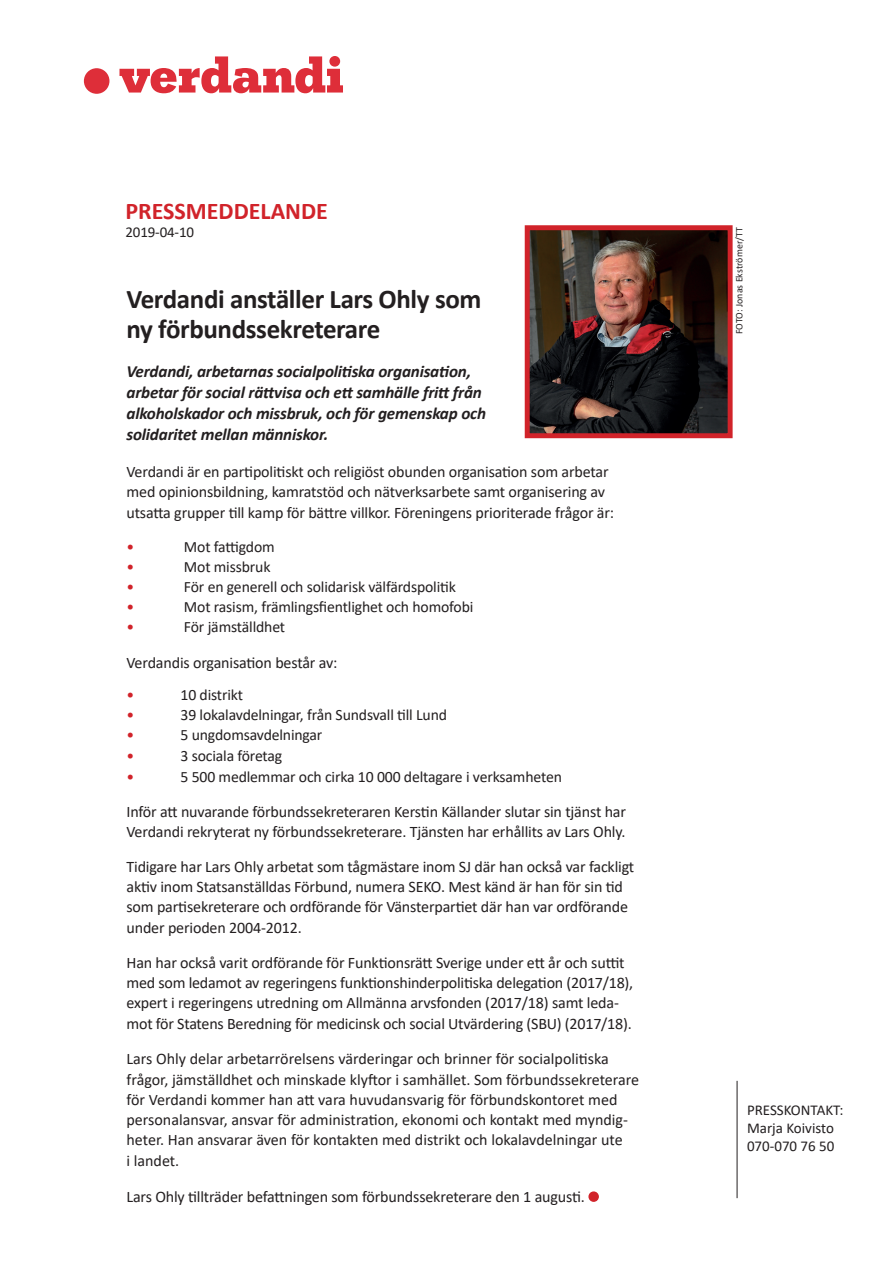
<style>
.page{position:relative;width:893px;height:1263px;background:#fff}
.page>*{position:absolute;margin:0;border:0;box-sizing:border-box;transform-origin:0 0}
.t1{font:700 27px/30px "Calibri";letter-spacing:-.015em;color:#231f20}
.t2{font:700 24px "Calibri";color:#d1232a}
.t3{font:italic 700 17.1px/21px "Calibri";letter-spacing:-.01em;color:#231f20}
.t4{font:16.05px/20.4px "Calibri";letter-spacing:-.01em;color:#231f20}
.t5{font:15.75px "Calibri";letter-spacing:-.01em;color:#231f20}
.t6{font:15.75px "Calibri";color:#d1232a}
.t7{font:15px/18px "Calibri";color:#231f20}
.t8{font:9.9px "Calibri";letter-spacing:.005em;color:#231f20}
</style>
<div class="page">
<svg style="left:119px;top:56px;width:224px;height:37px"></svg>
<div style="left:84px;top:68px;width:25px;height:26px;background:#de2e39;border-radius:50%"></div>
<div style="left:589px;top:1192px;width:9px;height:9px;background:#d1232a;border-radius:50%"></div>
<div style="left:588px;top:1191px;width:11px;height:11px;border:2px solid #d1232a;border-radius:50%"></div>
<img style="left:531px;top:231px;width:196px;height:201px">
<div style="left:525px;top:225px;width:208px;height:213px;border:5px solid #d1232a"></div>
<hr style="left:737px;top:1081px;width:1px;height:117px;background:#231f20">
<h2 class="t2" style="left:125px;top:194px;width:204px">PRESSMEDDELANDE</h2>
<p class="t7" style="left:125px;top:223px;width:70px">2019-04-10</p>
<h1 class="t1" style="left:126px;top:284px;width:357px">Verdandi anställer Lars Ohly som ny förbundssekreterare</h1>
<p class="t3" style="left:126px;top:361px;width:361px">Verdandi, arbetarnas socialpolitiska organisation, arbetar för social rättvisa och ett samhälle fritt från alkoholskador och missbruk, och för gemenskap och solidaritet mellan människor.</p>
<p class="t4" style="left:126px;top:461px;width:489px">Verdandi är en partipolitiskt och religiöst obunden organisation som arbetar med opinionsbildning, kamratstöd och nätverksarbete samt organisering av utsatta grupper till kamp för bättre villkor. Föreningens prioriterade frågor är:</p>
<p class="t6" style="left:126px;top:535px;width:9px">•</p>
<p class="t5" style="left:184px;top:535px;width:92px">Mot fattigdom</p>
<p class="t6" style="left:126px;top:556px;width:9px">•</p>
<p class="t5" style="left:184px;top:556px;width:88px">Mot missbruk</p>
<p class="t6" style="left:126px;top:576px;width:9px">•</p>
<p class="t5" style="left:184px;top:576px;width:274px">För en generell och solidarisk välfärdspolitik</p>
<p class="t6" style="left:126px;top:596px;width:9px">•</p>
<p class="t5" style="left:184px;top:596px;width:291px">Mot rasism, främlingsfientlighet och homofobi</p>
<p class="t6" style="left:126px;top:616px;width:9px">•</p>
<p class="t5" style="left:184px;top:616px;width:103px">För jämställdhet</p>
<p class="t4" style="left:126px;top:652px;width:212px">Verdandis organisation består av:</p>
<p class="t6" style="left:126px;top:684px;width:9px">•</p>
<p class="t5" style="left:181px;top:684px;width:64px">10 distrikt</p>
<p class="t6" style="left:126px;top:704px;width:9px">•</p>
<p class="t5" style="left:181px;top:704px;width:268px">39 lokalavdelningar, från Sundsvall till Lund</p>
<p class="t6" style="left:126px;top:724px;width:9px">•</p>
<p class="t5" style="left:181px;top:724px;width:143px">5 ungdomsavdelningar</p>
<p class="t6" style="left:126px;top:744px;width:9px">•</p>
<p class="t5" style="left:181px;top:744px;width:103px">3 sociala företag</p>
<p class="t6" style="left:126px;top:765px;width:9px">•</p>
<p class="t5" style="left:181px;top:765px;width:383px">5 500 medlemmar och cirka 10 000 deltagare i verksamheten</p>
<p class="t4" style="left:126px;top:801px;width:501px">Inför att nuvarande förbundssekreteraren Kerstin Källander slutar sin tjänst har<br>Verdandi rekryterat ny förbundssekreterare. Tjänsten har erhållits av Lars Ohly.</p>
<p class="t4" style="left:126px;top:856px;width:509px">Tidigare har Lars Ohly arbetat som tågmästare inom SJ där han också var fackligt aktiv inom Statsanställdas Förbund, numera SEKO. Mest känd är han för sin tid som partisekreterare och ordförande för Vänsterpartiet där han var ordförande under perioden 2004-2012.</p>
<p class="t4" style="left:126px;top:952px;width:508px">Han har också varit ordförande för Funktionsrätt Sverige under ett år och suttit med som ledamot av regeringens funktionshinderpolitiska delegation (2017/18), expert i regeringens utredning om Allmänna arvsfonden (2017/18) samt leda&shy;mot för Statens Beredning för medicinsk och social Utvärdering (SBU) (2017/18).</p>
<p class="t4" style="left:126px;top:1048px;width:514px">Lars Ohly delar arbetarrörelsens värderingar och brinner för socialpolitiska frågor, jämställdhet och minskade klyftor i samhället. Som förbundssekreterare för Verdandi kommer han att vara huvudansvarig för förbundskontoret med personalansvar, ansvar för administration, ekonomi och kontakt med myndig&shy;heter. Han ansvarar även för kontakten med distrikt och lokalavdelningar ute<br>i landet.</p>
<p class="t4" style="left:126px;top:1186px;width:460px">Lars Ohly tillträder befattningen som förbundssekreterare den 1 augusti.</p>
<p class="t8" style="left:732px;top:334px;width:109px;rotate:-90deg">FOTO: Jonas Ekströmer/TT</p>
<p class="t7" style="left:747px;top:1101px;width:98px">PRESSKONTAKT:<br>Marja Koivisto<br>070-070 76 50</p>
</div>
